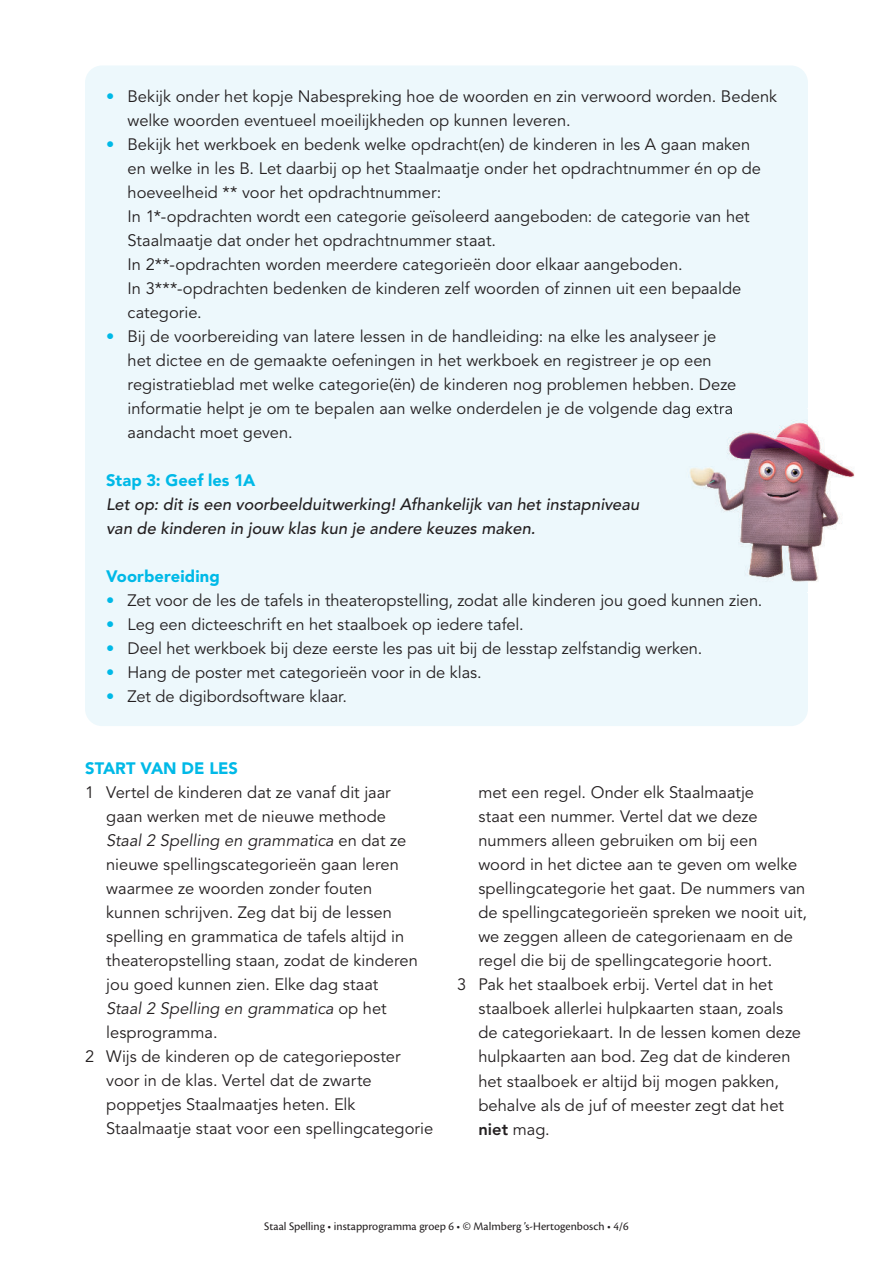
<style>
.page{position:relative;width:893px;height:1263px;background:#fff}
.page>*{position:absolute;margin:0;border:0;box-sizing:border-box;transform-origin:0 0}
.t1{font:16.5px/24px "Avenir LT Std";color:#231f20}
.t2{font:italic 500 16.5px/24px "Avenir LT Std";letter-spacing:.005em;color:#231f20}
.t3{font:italic 16.5px "Avenir LT Std";letter-spacing:-.005em;color:#231f20}
.t4{font:900 16.5px "Avenir LT Std";letter-spacing:.005em;color:#00b9e7}
.t5{font:800 16.5px "Avenir LT Std";color:#231f20}
.t6{font:12px "Cronos Pro";color:#231f20}
.s1{color:#00b9e7}
.s2{font-style:normal}
.s3{font-weight:400}
</style>
<div class="page">
<div style="left:85px;top:65px;width:723px;height:661px;background:#edf8fc;border-radius:17px"></div>
<img style="left:690px;top:420px;width:165px;height:162px">
<img style="left:681px;top:409px;width:51px;height:9px">
<p class="t1" style="left:128px;top:86px;width:651px;text-indent:-21px"><span class="s1">•</span> Bekijk onder het kopje Nabespreking hoe de woorden en zin verwoord worden. Bedenk welke woorden eventueel moeilijkheden op kunnen leveren.</p>
<p class="t1" style="left:128px;top:134px;width:635px;text-indent:-21px"><span class="s1">•</span> Bekijk het werkboek en bedenk welke opdracht(en) de kinderen in les A gaan maken en welke in les B. Let daarbij op het Staalmaatje onder het opdrachtnummer én op de hoeveelheid ** voor het opdrachtnummer:<br>In 1*-opdrachten wordt een categorie geïsoleerd aangeboden: de categorie van het Staalmaatje dat onder het opdrachtnummer staat.<br>In 2**-opdrachten worden meerdere categorieën door elkaar aangeboden.<br>In 3***-opdrachten bedenken de kinderen zelf woorden of zinnen uit een bepaalde categorie.</p>
<p class="t1" style="left:128px;top:326px;width:610px;text-indent:-21px"><span class="s1">•</span> Bij de voorbereiding van latere lessen in de handleiding: na elke les analyseer je het dictee en de gemaakte oefeningen in het werkboek en registreer je op een registratieblad met welke categorie(ën) de kinderen nog problemen hebben. Deze informatie helpt je om te bepalen aan welke onderdelen je de volgende dag extra aandacht moet geven.</p>
<p class="t4" style="left:106px;top:473px;width:151px">Stap 3: Geef les 1A</p>
<p class="t2" style="left:106px;top:494px;width:534px">Let op: dit is een voorbeelduitwerking! Afhankelijk van het instapniveau van de kinderen in jouw klas kun je andere keuzes maken.</p>
<p class="t4" style="left:106px;top:569px;width:115px">Voorbereiding</p>
<p class="t1" style="left:106px;top:590px;width:658px"><span class="s1">•</span> Zet voor de les de tafels in theateropstelling, zodat alle kinderen jou goed kunnen zien.</p>
<p class="t1" style="left:106px;top:614px;width:419px"><span class="s1">•</span> Leg een dicteeschrift en het staalboek op iedere tafel.</p>
<p class="t1" style="left:106px;top:638px;width:598px"><span class="s1">•</span> Deel het werkboek bij deze eerste les pas uit bij de lesstap zelfstandig werken.</p>
<p class="t1" style="left:106px;top:662px;width:377px"><span class="s1">•</span> Hang de poster met categorieën voor in de klas.</p>
<p class="t1" style="left:106px;top:686px;width:242px"><span class="s1">•</span> Zet de digibordsoftware klaar.</p>
<p class="t4" style="left:85px;top:761px;width:154px">START VAN DE LES</p>
<p class="t1" style="left:85px;top:782px;width:307px">1 Vertel de kinderen dat ze vanaf dit jaar</p>
<p class="t1" style="left:106px;top:806px;width:281px">gaan werken met de nieuwe methode</p>
<p class="t3" style="left:106px;top:834px;width:301px">Staal 2 Spelling en grammatica <span class="s2">en dat ze</span></p>
<p class="t1" style="left:106px;top:854px;width:294px">nieuwe spellingscategorieën gaan leren</p>
<p class="t1" style="left:106px;top:878px;width:267px">waarmee ze woorden zonder fouten</p>
<p class="t1" style="left:106px;top:902px;width:287px">kunnen schrijven. Zeg dat bij de lessen</p>
<p class="t1" style="left:106px;top:926px;width:300px">spelling en grammatica de tafels altijd in</p>
<p class="t1" style="left:106px;top:950px;width:313px">theateropstelling staan, zodat de kinderen</p>
<p class="t1" style="left:106px;top:974px;width:274px">jou goed kunnen zien. Elke dag staat</p>
<p class="t3" style="left:106px;top:1002px;width:282px">Staal 2 Spelling en grammatica <span class="s2">op het</span></p>
<p class="t1" style="left:106px;top:1022px;width:113px">lesprogramma.</p>
<p class="t1" style="left:85px;top:1046px;width:317px">2 Wijs de kinderen op de categorieposter</p>
<p class="t1" style="left:106px;top:1070px;width:267px">voor in de klas. Vertel dat de zwarte</p>
<p class="t1" style="left:106px;top:1094px;width:251px">poppetjes Staalmaatjes heten. Elk</p>
<p class="t1" style="left:106px;top:1118px;width:329px">Staalmaatje staat voor een spellingcategorie</p>
<p class="t1" style="left:478px;top:782px;width:277px">met een regel. Onder elk Staalmaatje</p>
<p class="t1" style="left:478px;top:806px;width:281px">staat een nummer. Vertel dat we deze</p>
<p class="t1" style="left:478px;top:830px;width:281px">nummers alleen gebruiken om bij een</p>
<p class="t1" style="left:478px;top:854px;width:320px">woord in het dictee aan te geven om welke</p>
<p class="t1" style="left:478px;top:878px;width:329px">spellingcategorie het gaat. De nummers van</p>
<p class="t1" style="left:478px;top:902px;width:330px">de spellingcategorieën spreken we nooit uit,</p>
<p class="t1" style="left:478px;top:926px;width:316px">we zeggen alleen de categorienaam en de</p>
<p class="t1" style="left:478px;top:950px;width:296px">regel die bij de spellingcategorie hoort.</p>
<p class="t1" style="left:457px;top:974px;width:317px">3 Pak het staalboek erbij. Vertel dat in het</p>
<p class="t1" style="left:478px;top:998px;width:306px">staalboek allerlei hulpkaarten staan, zoals</p>
<p class="t1" style="left:478px;top:1022px;width:324px">de categoriekaart. In de lessen komen deze</p>
<p class="t1" style="left:478px;top:1046px;width:314px">hulpkaarten aan bod. Zeg dat de kinderen</p>
<p class="t1" style="left:478px;top:1070px;width:302px">het staalboek er altijd bij mogen pakken,</p>
<p class="t1" style="left:478px;top:1094px;width:307px">behalve als de juf of meester zegt dat het</p>
<p class="t5" style="left:478px;top:1122px;width:73px">niet <span class="s3">mag.</span></p>
<p class="t6" style="left:264px;top:1221px;width:366px">Staal Spelling • instapprogramma groep 6 • © Malmberg ’s-Hertogenbosch • 4/6</p>
</div>
